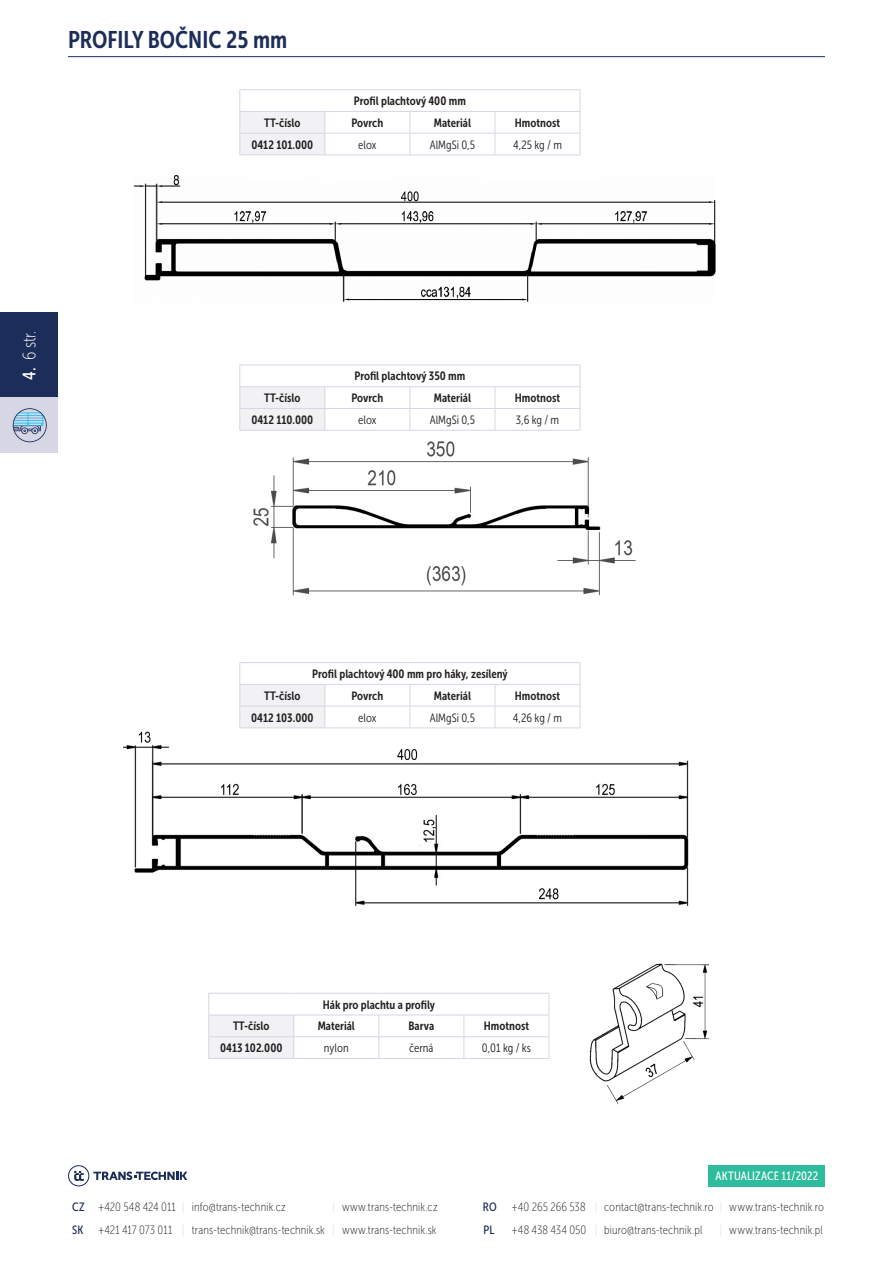
<style>
.page{position:relative;width:893px;height:1263px;background:#fff}
.page>*{position:absolute;margin:0;border:0;box-sizing:border-box;transform-origin:0 0}
.Nadpis_záhlaví{font:24px "Museo Sans Cond 700";color:#1c2d5a}
.t1{font:18px "Museo Sans Cond 100";color:#fff}
.Záhlaví{font:12px "Museo Sans Cond 700";color:#231f20}
.t2{font:12px "Museo Sans Cond 100";letter-spacing:.015em;color:#231f20}
.Tělo_tabulky{font:12px "Museo Sans Cond 300";color:#231f20}
.Aktualizace{font:12px "Museo Sans Cond 500";letter-spacing:.01em;color:#fff}
.t3{font:12px "Museo Sans Cond 500";letter-spacing:.01em;color:#1c2d5a}
.s1{font-family:"Museo Sans Cond 500"}
</style>
<div class="page">
<img style="left:133px;top:175px;width:583px;height:127px">
<img style="left:253px;top:441px;width:383px;height:155px">
<img style="left:123px;top:728px;width:566px;height:179px">
<img style="left:589px;top:963px;width:121px;height:142px">
<div style="left:0;top:313px;width:57px;height:85px;background:#1c2d5a"></div>
<div style="left:0;top:398px;width:57px;height:55px;background:#d6d6e4"></div>
<svg style="left:13px;top:408px;width:34px;height:34px"></svg>
<div style="left:709px;top:1165px;width:116px;height:21px;background:#2dbc9d"></div>
<svg style="left:68px;top:1165px;width:119px;height:21px"></svg>
<hr style="left:68px;top:56px;width:757px;height:1px;background:#1c2d5a">
<hr style="left:239px;top:89px;width:86px;height:1px;background:#d6d6e4">
<hr style="left:325px;top:89px;width:85px;height:1px;background:#d6d6e4">
<hr style="left:410px;top:89px;width:85px;height:1px;background:#d6d6e4">
<hr style="left:495px;top:89px;width:85px;height:1px;background:#d6d6e4">
<hr style="left:325px;top:111px;width:85px;height:1px;background:#d6d6e4">
<hr style="left:410px;top:111px;width:85px;height:1px;background:#d6d6e4">
<hr style="left:495px;top:111px;width:85px;height:1px;background:#d6d6e4">
<hr style="left:325px;top:133px;width:85px;height:1px;background:#d6d6e4">
<hr style="left:410px;top:133px;width:85px;height:1px;background:#d6d6e4">
<svg style="left:410px;top:112px;width:1px;height:43px"></svg>
<hr style="left:495px;top:133px;width:85px;height:1px;background:#d6d6e4">
<svg style="left:495px;top:112px;width:1px;height:43px"></svg>
<svg style="left:580px;top:90px;width:1px;height:65px"></svg>
<hr style="left:325px;top:155px;width:85px;height:1px;background:#d6d6e4">
<hr style="left:410px;top:155px;width:85px;height:1px;background:#d6d6e4">
<hr style="left:495px;top:155px;width:85px;height:1px;background:#d6d6e4">
<svg style="left:239px;top:90px;width:86px;height:65px"></svg>
<hr style="left:239px;top:155px;width:86px;height:1px;background:#d6d6e4">
<hr style="left:325px;top:365px;width:85px;height:1px;background:#d6d6e4">
<hr style="left:410px;top:365px;width:85px;height:1px;background:#d6d6e4">
<hr style="left:495px;top:365px;width:85px;height:1px;background:#d6d6e4">
<hr style="left:325px;top:386px;width:85px;height:1px;background:#d6d6e4">
<hr style="left:410px;top:386px;width:85px;height:1px;background:#d6d6e4">
<hr style="left:495px;top:386px;width:85px;height:1px;background:#d6d6e4">
<hr style="left:325px;top:408px;width:85px;height:1px;background:#d6d6e4">
<hr style="left:410px;top:408px;width:85px;height:1px;background:#d6d6e4">
<svg style="left:410px;top:387px;width:1px;height:43px"></svg>
<hr style="left:495px;top:408px;width:85px;height:1px;background:#d6d6e4">
<svg style="left:495px;top:387px;width:1px;height:43px"></svg>
<svg style="left:580px;top:365px;width:1px;height:65px"></svg>
<hr style="left:325px;top:430px;width:85px;height:1px;background:#d6d6e4">
<hr style="left:410px;top:430px;width:85px;height:1px;background:#d6d6e4">
<hr style="left:495px;top:430px;width:85px;height:1px;background:#d6d6e4">
<svg style="left:239px;top:365px;width:86px;height:65px"></svg>
<hr style="left:239px;top:430px;width:86px;height:1px;background:#d6d6e4">
<hr style="left:239px;top:662px;width:86px;height:1px;background:#d6d6e4">
<hr style="left:325px;top:662px;width:85px;height:1px;background:#d6d6e4">
<hr style="left:410px;top:662px;width:85px;height:1px;background:#d6d6e4">
<hr style="left:495px;top:662px;width:85px;height:1px;background:#d6d6e4">
<hr style="left:325px;top:684px;width:85px;height:1px;background:#d6d6e4">
<hr style="left:410px;top:684px;width:85px;height:1px;background:#d6d6e4">
<hr style="left:495px;top:684px;width:85px;height:1px;background:#d6d6e4">
<hr style="left:325px;top:706px;width:85px;height:1px;background:#d6d6e4">
<hr style="left:410px;top:706px;width:85px;height:1px;background:#d6d6e4">
<svg style="left:410px;top:685px;width:1px;height:42px"></svg>
<hr style="left:495px;top:706px;width:85px;height:1px;background:#d6d6e4">
<svg style="left:495px;top:685px;width:1px;height:42px"></svg>
<svg style="left:580px;top:663px;width:1px;height:64px"></svg>
<hr style="left:325px;top:727px;width:85px;height:1px;background:#d6d6e4">
<hr style="left:410px;top:727px;width:85px;height:1px;background:#d6d6e4">
<hr style="left:495px;top:727px;width:85px;height:1px;background:#d6d6e4">
<svg style="left:239px;top:663px;width:86px;height:64px"></svg>
<hr style="left:239px;top:727px;width:86px;height:1px;background:#d6d6e4">
<hr style="left:208px;top:993px;width:86px;height:1px;background:#d6d6e4">
<hr style="left:294px;top:993px;width:85px;height:1px;background:#d6d6e4">
<hr style="left:379px;top:993px;width:85px;height:1px;background:#d6d6e4">
<hr style="left:464px;top:993px;width:85px;height:1px;background:#d6d6e4">
<hr style="left:294px;top:1015px;width:85px;height:1px;background:#d6d6e4">
<hr style="left:379px;top:1015px;width:85px;height:1px;background:#d6d6e4">
<hr style="left:464px;top:1015px;width:85px;height:1px;background:#d6d6e4">
<hr style="left:294px;top:1036px;width:85px;height:1px;background:#d6d6e4">
<hr style="left:379px;top:1036px;width:85px;height:1px;background:#d6d6e4">
<svg style="left:378px;top:1015px;width:1px;height:43px"></svg>
<hr style="left:464px;top:1036px;width:85px;height:1px;background:#d6d6e4">
<svg style="left:463px;top:1015px;width:1px;height:43px"></svg>
<svg style="left:549px;top:994px;width:1px;height:64px"></svg>
<hr style="left:294px;top:1058px;width:85px;height:1px;background:#d6d6e4">
<hr style="left:379px;top:1058px;width:85px;height:1px;background:#d6d6e4">
<hr style="left:464px;top:1058px;width:85px;height:1px;background:#d6d6e4">
<svg style="left:208px;top:994px;width:86px;height:64px"></svg>
<hr style="left:208px;top:1058px;width:86px;height:1px;background:#d6d6e4">
<p class="Nadpis_záhlaví" style="left:68px;top:26px;width:221px">PROFILY BOČNIC 25 mm</p>
<p class="Záhlaví" style="left:354px;top:94px;width:113px">Profil plachtový 400 mm</p>
<p class="Záhlaví" style="left:264px;top:116px;width:38px">TT-číslo</p>
<p class="Záhlaví" style="left:351px;top:116px;width:33px">Povrch</p>
<p class="Záhlaví" style="left:434px;top:116px;width:39px">Materiál</p>
<p class="Záhlaví" style="left:515px;top:116px;width:47px">Hmotnost</p>
<p class="Záhlaví" style="left:251px;top:138px;width:63px">0412 101.000</p>
<p class="Tělo_tabulky" style="left:358px;top:138px;width:20px">elox</p>
<p class="Tělo_tabulky" style="left:430px;top:138px;width:47px">AlMgSi 0,5</p>
<p class="Tělo_tabulky" style="left:513px;top:138px;width:50px">4,25 kg / m</p>
<h2 class="t1" style="left:20px;top:380px;width:51px;rotate:-90deg"><span class="s1">4.</span> 6 str.</h2>
<p class="Záhlaví" style="left:354px;top:369px;width:112px">Profil plachtový 350 mm</p>
<p class="Záhlaví" style="left:264px;top:391px;width:38px">TT-číslo</p>
<p class="Záhlaví" style="left:351px;top:391px;width:33px">Povrch</p>
<p class="Záhlaví" style="left:434px;top:391px;width:39px">Materiál</p>
<p class="Záhlaví" style="left:515px;top:391px;width:47px">Hmotnost</p>
<p class="Záhlaví" style="left:251px;top:413px;width:63px">0412 110.000</p>
<p class="Tělo_tabulky" style="left:358px;top:413px;width:20px">elox</p>
<p class="Tělo_tabulky" style="left:430px;top:413px;width:47px">AlMgSi 0,5</p>
<p class="Tělo_tabulky" style="left:516px;top:413px;width:45px">3,6 kg / m</p>
<p class="Záhlaví" style="left:312px;top:667px;width:197px">Profil plachtový 400 mm pro háky, zesílený</p>
<p class="Záhlaví" style="left:264px;top:689px;width:38px">TT-číslo</p>
<p class="Záhlaví" style="left:351px;top:689px;width:33px">Povrch</p>
<p class="Záhlaví" style="left:434px;top:689px;width:39px">Materiál</p>
<p class="Záhlaví" style="left:515px;top:689px;width:47px">Hmotnost</p>
<p class="Záhlaví" style="left:251px;top:711px;width:64px">0412 103.000</p>
<p class="Tělo_tabulky" style="left:358px;top:711px;width:20px">elox</p>
<p class="Tělo_tabulky" style="left:430px;top:711px;width:47px">AlMgSi 0,5</p>
<p class="Tělo_tabulky" style="left:513px;top:711px;width:51px">4,26 kg / m</p>
<p class="Záhlaví" style="left:323px;top:998px;width:114px">Hák pro plachtu a profily</p>
<p class="Záhlaví" style="left:233px;top:1019px;width:38px">TT-číslo</p>
<p class="Záhlaví" style="left:318px;top:1019px;width:39px">Materiál</p>
<p class="Záhlaví" style="left:409px;top:1019px;width:27px">Barva</p>
<p class="Záhlaví" style="left:484px;top:1019px;width:47px">Hmotnost</p>
<p class="Záhlaví" style="left:220px;top:1041px;width:64px">0413 102.000</p>
<p class="Tělo_tabulky" style="left:324px;top:1041px;width:26px">nylon</p>
<p class="Tělo_tabulky" style="left:409px;top:1041px;width:26px">černá</p>
<p class="Tělo_tabulky" style="left:482px;top:1041px;width:51px">0,01 kg / ks</p>
<p class="Aktualizace" style="left:715px;top:1169px;width:104px">AKTUALIZACE 11/2022</p>
<p class="t3" style="left:72px;top:1201px;width:14px">CZ</p>
<p class="t3" style="left:483px;top:1200px;width:15px">RO</p>
<p class="t3" style="left:72px;top:1223px;width:13px">SK</p>
<p class="t3" style="left:484px;top:1223px;width:12px">PL</p>
<p class="t2" style="left:98px;top:1201px;width:79px">+420 548 424 011</p>
<p class="t2" style="left:512px;top:1201px;width:75px">+40 265 266 538</p>
<p class="t2" style="left:98px;top:1223px;width:75px">+421 417 073 011</p>
<p class="t2" style="left:512px;top:1223px;width:76px">+48 438 434 050</p>
<p class="t2" style="left:192px;top:1201px;width:95px">info@trans-technik.cz</p>
<p class="t2" style="left:604px;top:1201px;width:111px">contact@trans-technik.ro</p>
<p class="t2" style="left:192px;top:1223px;width:135px">trans-technik@trans-technik.sk</p>
<p class="t2" style="left:604px;top:1223px;width:100px">biuro@trans-technik.pl</p>
<p class="t2" style="left:342px;top:1201px;width:97px">www.trans-technik.cz</p>
<p class="t2" style="left:729px;top:1201px;width:96px">www.trans-technik.ro</p>
<p class="t2" style="left:342px;top:1223px;width:96px">www.trans-technik.sk</p>
<p class="t2" style="left:729px;top:1223px;width:95px">www.trans-technik.pl</p>
</div>
